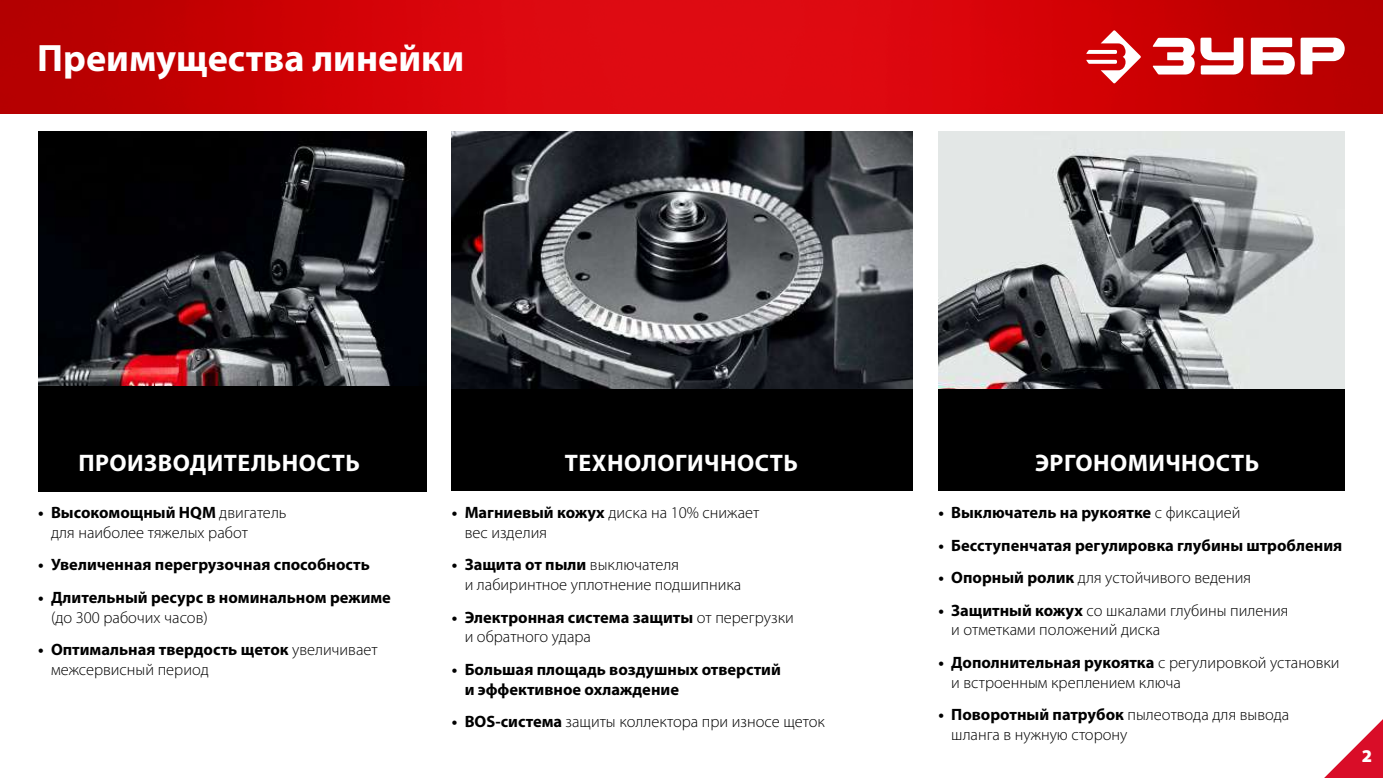
<style>
.page{position:relative;width:1383px;height:778px;background:#fff}
.page>*{position:absolute;margin:0;border:0;box-sizing:border-box;transform-origin:0 0}
.t1{font:700 38.25px "Myriad Pro";color:#fff}
.t2{font:700 24.07px "Myriad Pro";letter-spacing:.02em;color:#fff}
.t3{font:900 18px "Myriad Pro";color:#fff}
.t4{font:300 16.43px/19.8px "Myriad Pro";color:#000}
.t5{font:700 16.43px/19.8px "Myriad Pro";color:#000}
.s1{font-weight:700}
.s2{font-weight:300}
</style>
<div class="page">
<img style="left:0;top:0;width:1382px;height:114px">
<svg style="left:1086px;top:30px;width:55px;height:53px"></svg>
<svg style="left:1151px;top:38px;width:193px;height:37px"></svg>
<img style="left:38px;top:131px;width:388px;height:255px">
<img style="left:452px;top:131px;width:461px;height:258px">
<img style="left:938px;top:131px;width:406px;height:258px">
<div style="left:38px;top:386px;width:388px;height:105px;background:#000"></div>
<div style="left:452px;top:389px;width:461px;height:101px;background:#000"></div>
<div style="left:938px;top:389px;width:406px;height:101px;background:#000"></div>
<svg style="left:1324px;top:720px;width:58px;height:58px"></svg>
<h1 class="t1" style="left:37px;top:33px;width:428px">Преимущества линейки</h1>
<h2 class="t2" style="left:78px;top:447px;width:283px">ПРОИЗВОДИТЕЛЬНОСТЬ</h2>
<h2 class="t2" style="left:565px;top:447px;width:235px">ТЕХНОЛОГИЧНОСТЬ</h2>
<h2 class="t2" style="left:1035px;top:447px;width:226px">ЭРГОНОМИЧНОСТЬ</h2>
<p class="t4" style="left:51px;top:502px;width:237px;text-indent:-13px"><span class="s1">• Высокомощный HQМ</span> двигатель для наиболее тяжелых работ</p>
<p class="t5" style="left:38px;top:554px;width:333px">• Увеличенная перегрузочная способность</p>
<p class="t5" style="left:38px;top:587px;width:354px">• Длительный ресурс в номинальном режиме</p>
<p class="t4" style="left:51px;top:607px;width:158px">(до 300 рабочих часов)</p>
<p class="t4" style="left:51px;top:639px;width:328px;text-indent:-13px"><span class="s1">• Оптимальная твердость щеток</span> увеличивает межсервисный период</p>
<p class="t5" style="left:938px;top:502px;width:303px">• Выключатель на рукоятке <span class="s2">с фиксацией</span></p>
<p class="t5" style="left:938px;top:534px;width:405px">• Бесступенчатая регулировка глубины штробления</p>
<p class="t4" style="left:938px;top:567px;width:314px"><span class="s1">• Опорный ролик</span> для устойчивого ведения</p>
<p class="t4" style="left:951px;top:600px;width:339px;text-indent:-13px"><span class="s1">• Защитный кожух</span> со шкалами глубины пиления и отметками положений диска</p>
<p class="t4" style="left:951px;top:652px;width:390px;text-indent:-13px"><span class="s1">• Дополнительная рукоятка</span> с регулировкой установки и встроенным креплением ключа</p>
<p class="t4" style="left:951px;top:704px;width:340px;text-indent:-13px"><span class="s1">• Поворотный патрубок</span> пылеотвода для вывода шланга в нужную сторону</p>
<p class="t4" style="left:464px;top:502px;width:296px;text-indent:-13px"><span class="s1">• Магниевый кожух</span> диска на 10% снижает вес изделия</p>
<p class="t4" style="left:464px;top:554px;width:278px;text-indent:-13px"><span class="s1">• Защита от пыли</span> выключателя<br>и лабиринтное уплотнение подшипника</p>
<p class="t4" style="left:464px;top:607px;width:330px;text-indent:-13px"><span class="s1">• Электронная система защиты</span> от перегрузки и обратного удара</p>
<p class="t5" style="left:464px;top:659px;width:318px;text-indent:-13px">• Большая площадь воздушных отверстий и эффективное охлаждение</p>
<p class="t4" style="left:452px;top:711px;width:374px"><span class="s1">• BOS-система</span> защиты коллектора при износе щеток</p>
<p class="t3" style="left:1361px;top:744px;width:12px">2</p>
</div>
